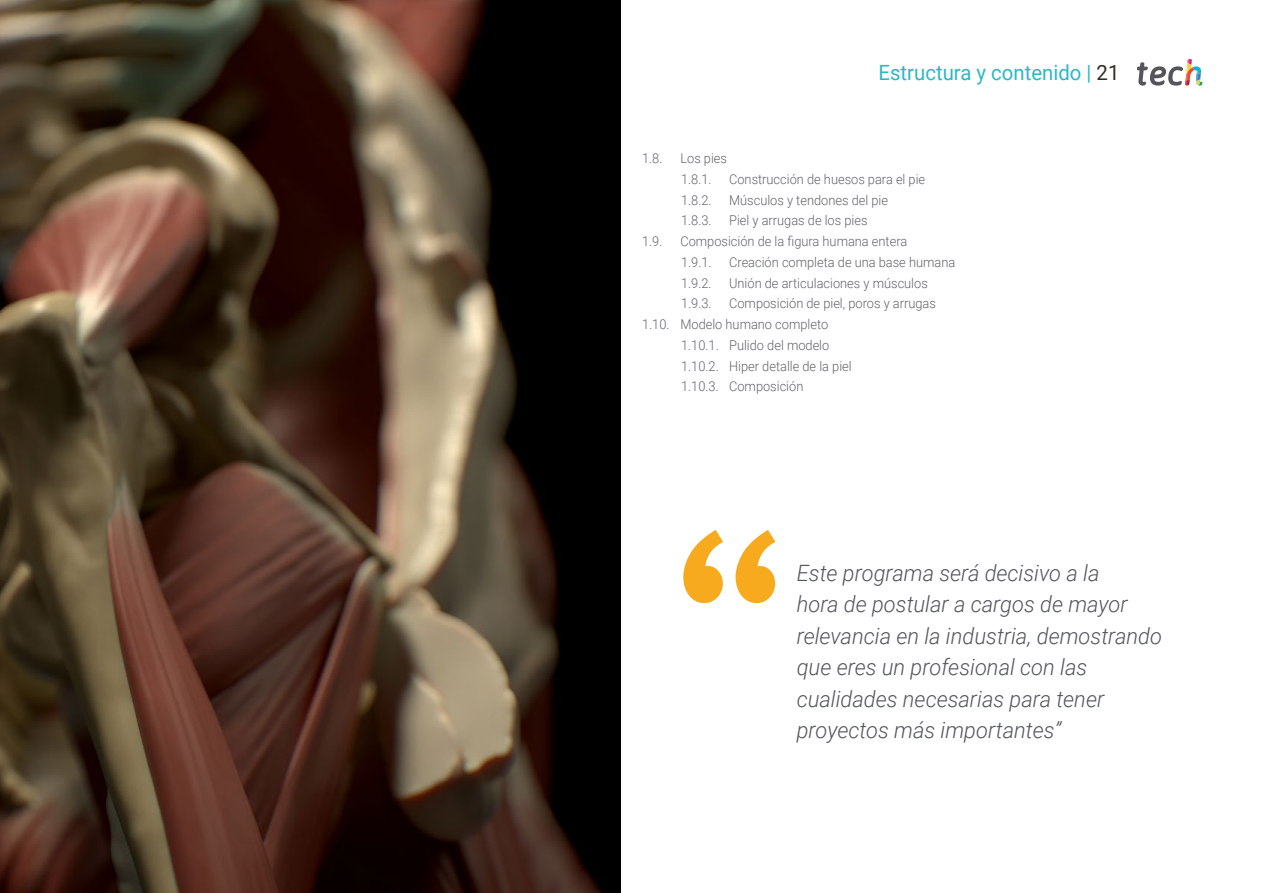
<style>
.page{position:relative;width:1263px;height:893px;background:#fff}
.page>*{position:absolute;margin:0;border:0;box-sizing:border-box;transform-origin:0 0}
.t1{font:italic 300 22.5px/31.5px "Roboto";color:#52555b}
.t2{font:21px "Roboto";color:#2db8c5}
.t3{font:300 13.5px/20.7px "Roboto";color:#61646a;scale:.95 1}
.s1{color:#312e20}
</style>
<div class="page">
<img style="left:0;top:0;width:621px;height:893px">
<svg style="left:1137px;top:59px;width:65px;height:27px"></svg>
<svg style="left:683px;top:530px;width:92px;height:73px"></svg>
<h2 class="t2" style="left:878px;top:57px;width:242px">Estructura y contenido | <span class="s1">21</span></h2>
<p class="t3" style="left:642px;top:148px;width:23px">1.8.</p>
<p class="t3" style="left:680px;top:148px;width:51px">Los pies<br>1.8.1.</p>
<p class="t3" style="left:729px;top:168px;width:208px">Construcción de huesos para el pie</p>
<p class="t3" style="left:681px;top:189px;width:34px">1.8.2.</p>
<p class="t3" style="left:729px;top:189px;width:169px">Músculos y tendones del pie</p>
<p class="t3" style="left:681px;top:210px;width:34px">1.8.3.</p>
<p class="t3" style="left:729px;top:210px;width:147px">Piel y arrugas de los pies</p>
<p class="t3" style="left:642px;top:231px;width:23px">1.9.</p>
<p class="t3" style="left:680px;top:231px;width:240px">Composición de la figura humana entera<br>1.9.1.</p>
<p class="t3" style="left:729px;top:251px;width:240px">Creación completa de una base humana</p>
<p class="t3" style="left:681px;top:272px;width:34px">1.9.2.</p>
<p class="t3" style="left:729px;top:272px;width:211px">Unión de articulaciones y músculos</p>
<p class="t3" style="left:681px;top:293px;width:34px">1.9.3.</p>
<p class="t3" style="left:729px;top:293px;width:219px">Composición de piel, poros y arrugas</p>
<p class="t3" style="left:642px;top:314px;width:197px">1.10. Modelo humano completo</p>
<p class="t3" style="left:681px;top:334px;width:158px">1.10.1. Pulido del modelo</p>
<p class="t3" style="left:681px;top:355px;width:181px">1.10.2. Hiper detalle de la piel</p>
<p class="t3" style="left:681px;top:376px;width:130px">1.10.3. Composición</p>
<h1 class="t1" style="left:797px;top:556px;width:367px">Este programa será decisivo a la<br>hora de postular a cargos de mayor relevancia en la industria, demostrando que eres un profesional con las cualidades necesarias para tener proyectos más importantes”</h1>
</div>
